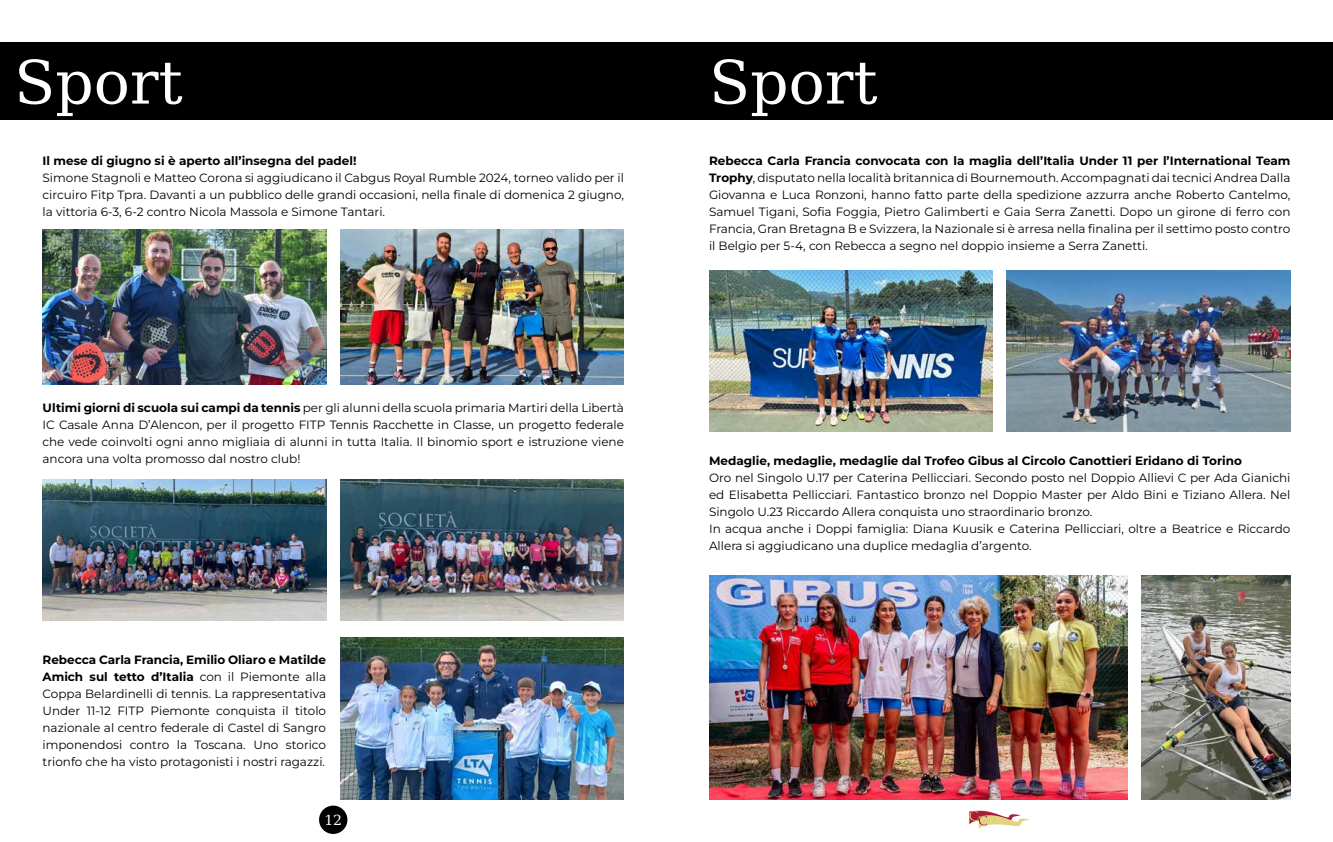
<style>
.page{position:relative;width:1333px;height:842px;background:#fff}
.page>*{position:absolute;margin:0;border:0;box-sizing:border-box;transform-origin:0 0}
.t1{font:60px "BB Alpha Serif";color:#fff}
.t2{font:14px "BB Alpha Serif";color:#fff}
.t3{font:12px/17px "Montserrat";color:#000;text-align:justify}
.t4{font:700 12px "Montserrat";color:#000}
.s1{font-weight:700}
</style>
<div class="page">
<div style="left:319px;top:806px;width:28px;height:28px;background:#000;border-radius:50%"></div>
<svg style="left:969px;top:810px;width:61px;height:19px"></svg>
<div style="left:666px;top:42px;width:666px;height:78px;background:#000"></div>
<div style="left:0;top:42px;width:675px;height:78px;background:#000"></div>
<img style="left:43px;top:230px;width:283px;height:154px">
<img style="left:340px;top:230px;width:284px;height:154px">
<img style="left:43px;top:479px;width:283px;height:142px">
<img style="left:340px;top:479px;width:284px;height:142px">
<img style="left:709px;top:270px;width:283px;height:162px">
<img style="left:1006px;top:270px;width:284px;height:162px">
<img style="left:340px;top:638px;width:284px;height:161px">
<img style="left:709px;top:575px;width:418px;height:224px">
<img style="left:1141px;top:575px;width:149px;height:224px">
<h1 class="t1" style="left:14px;top:38px;width:170px">Sport</h1>
<h1 class="t1" style="left:709px;top:38px;width:170px">Sport</h1>
<p class="t4" style="left:43px;top:152px;width:315px">Il mese di giugno si è aperto all’insegna del padel!</p>
<p class="t3" style="left:43px;top:169px;width:583px">Simone Stagnoli e Matteo Corona si aggiudicano il Cabgus Royal Rumble 2024, torneo valido per il circuiro Fitp Tpra. Davanti a un pubblico delle grandi occasioni, nella finale di domenica 2 giugno, la vittoria 6-3, 6-2 contro Nicola Massola e Simone Tantari.</p>
<p class="t3" style="left:709px;top:152px;width:583px"><span class="s1">Rebecca Carla Francia convocata con la maglia dell’Italia Under 11 per l’International Team Trophy</span>, disputato nella località britannica di Bournemouth. Accompagnati dai tecnici Andrea Dalla Giovanna e Luca Ronzoni, hanno fatto parte della spedizione azzurra anche Roberto Cantelmo, Samuel Tigani, Sofia Foggia, Pietro Galimberti e Gaia Serra Zanetti. Dopo un girone di ferro con Francia, Gran Bretagna B e Svizzera, la Nazionale si è arresa nella finalina per il settimo posto contro il Belgio per 5-4, con Rebecca a segno nel doppio insieme a Serra Zanetti.</p>
<p class="t3" style="left:43px;top:399px;width:583px"><span class="s1">Ultimi giorni di scuola sui campi da tennis</span> per gli alunni della scuola primaria Martiri della Libertà IC Casale Anna D’Alencon, per il progetto FITP Tennis Racchette in Classe, un progetto federale che vede coinvolti ogni anno migliaia di alunni in tutta Italia. Il binomio sport e istruzione viene ancora una volta promosso dal nostro club!</p>
<p class="t3" style="left:43px;top:651px;width:285px"><span class="s1">Rebecca Carla Francia, Emilio Oliaro e Matilde Amich sul tetto d’Italia</span> con il Piemonte alla Coppa Belardinelli di tennis. La rappresentativa Under 11-12 FITP Piemonte conquista il titolo nazionale al centro federale di Castel di Sangro imponendosi contro la Toscana. Uno storico trionfo che ha visto protagonisti i nostri ragazzi.</p>
<p class="t2" style="left:324px;top:810px;width:19px">12</p>
<p class="t4" style="left:709px;top:453px;width:534px">Medaglie, medaglie, medaglie dal Trofeo Gibus al Circolo Canottieri Eridano di Torino</p>
<p class="t3" style="left:709px;top:469px;width:583px;text-align:left">Oro nel Singolo U.17 per Caterina Pellicciari. Secondo posto nel Doppio Allievi C per Ada Gianichi ed Elisabetta Pellicciari. Fantastico bronzo nel Doppio Master per Aldo Bini e Tiziano Allera. Nel Singolo U.23 Riccardo Allera conquista uno straordinario bronzo.<br>In acqua anche i Doppi famiglia: Diana Kuusik e Caterina Pellicciari, oltre a Beatrice e Riccardo Allera si aggiudicano una duplice medaglia d’argento.</p>
</div>
